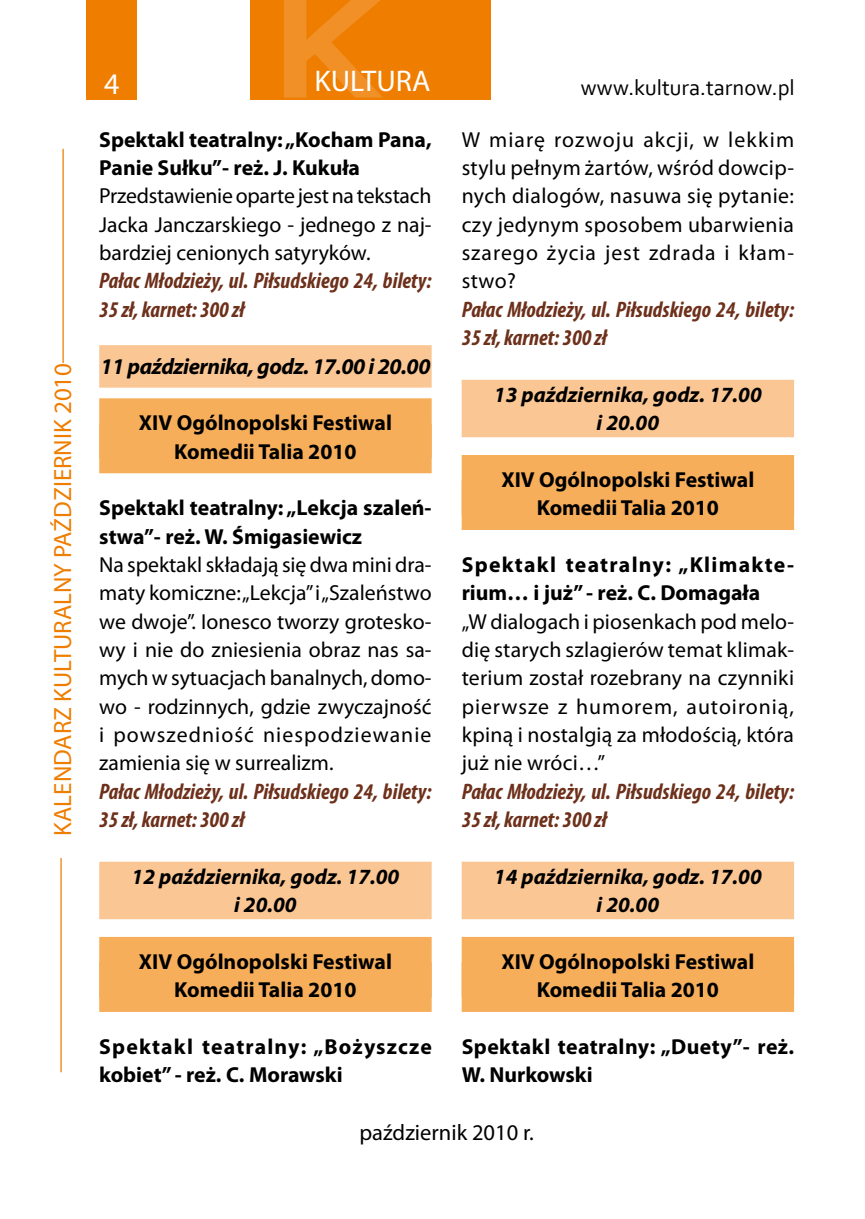
<style>
.page{position:relative;width:865px;height:1219px;background:#fff}
.page>*{position:absolute;margin:0;border:0;box-sizing:border-box;transform-origin:0 0}
.t1{font:30px "Myriad Pro";color:#fff}
.t2{font:25px "Myriad Pro";color:#ee7d00}
.t3{font:italic 700 condensed 22.5px/28.2px "Myriad Pro";color:#6d301b}
.t4{font:italic 700 22.5px "Myriad Pro";letter-spacing:-.02em;color:#000}
.t5{font:22.5px "Corbel";color:#000}
.t6{font:22.5px "Myriad Pro";color:#000}
.t7{font:21.75px/28.2px "Myriad Pro";letter-spacing:.01em;color:#000;text-align:justify}
.t8{font:700 21.75px/28.2px "Myriad Pro";color:#000;text-align:center}
.t9{font:italic 700 21.75px/28.2px "Myriad Pro";color:#000;text-align:center}
.t10{font:700 21.75px/28.2px "Myriad Pro";letter-spacing:.055em;color:#000}
.t11{font:700 21.75px/28.2px "Myriad Pro";letter-spacing:.045em;color:#000}
.t12{font:700 21.75px/28.2px "Myriad Pro";letter-spacing:.02em;color:#000}
</style>
<div class="page">
<div style="left:86px;top:0;width:51px;height:99px;background:#ee7d00"></div>
<div style="left:250px;top:0;width:241px;height:99px;background:#ee7d00"></div>
<svg style="left:281px;top:0;width:164px;height:100px"></svg>
<hr style="left:62px;top:149px;width:2px;height:214px;background:#ee7d00">
<hr style="left:60px;top:858px;width:2px;height:214px;background:#ee7d00">
<div style="left:99px;top:345px;width:332px;height:43px;background:#fac694"></div>
<div style="left:99px;top:398px;width:332px;height:75px;background:#f7ae5b"></div>
<div style="left:99px;top:862px;width:332px;height:57px;background:#fac694"></div>
<div style="left:99px;top:937px;width:332px;height:75px;background:#f7ae5b"></div>
<div style="left:461px;top:380px;width:333px;height:57px;background:#fac694"></div>
<div style="left:461px;top:455px;width:333px;height:75px;background:#f7ae5b"></div>
<div style="left:461px;top:862px;width:333px;height:57px;background:#fac694"></div>
<div style="left:461px;top:937px;width:333px;height:75px;background:#f7ae5b"></div>
<p class="t2" style="left:47px;top:836px;width:474px;rotate:-90deg">KALENDARZ KULTURALNY PAŹDZIERNIK 2010</p>
<h1 class="t1" style="left:104px;top:65px;width:17px">4</h1>
<h1 class="t1" style="left:314px;top:62px;width:118px">KULTURA</h1>
<p class="t5" style="left:581px;top:73px;width:215px">www.kultura.tarnow.pl</p>
<p class="t8" style="left:99px;top:125px;width:334px;text-align:left">Spektakl teatralny: „Kocham Pana,<br>Panie Sułku”- reż. J. Kukuła</p>
<p class="t7" style="left:99px;top:182px;width:334px">Przedstawienie oparte jest na tekstach Jacka Janczarskiego - jednego z naj&shy;bardziej cenionych satyryków.</p>
<p class="t3" style="left:99px;top:266px;width:334px">Pałac Młodzieży, ul. Piłsudskiego 24, bilety:<br>35 zł, karnet: 300 zł</p>
<p class="t4" style="left:100px;top:351px;width:331px">11 października, godz. 17.00 i 20.00</p>
<p class="t8" style="left:139px;top:408px;width:254px">XIV Ogólnopolski Festiwal<br>Komedii Talia 2010</p>
<p class="t8" style="left:99px;top:493px;width:334px;text-align:left">Spektakl teatralny: „Lekcja szaleń&shy;stwa”- reż. W. Śmigasiewicz</p>
<p class="t7" style="left:99px;top:550px;width:334px">Na spektakl składają się dwa mini dra&shy;maty komiczne: „Lekcja” i „Szaleństwo we dwoje”. Ionesco tworzy grotesko&shy;wy i nie do zniesienia obraz nas sa&shy;mych w sytuacjach banalnych, domo&shy;wo - rodzinnych, gdzie zwyczajność i powszedniość niespodziewanie zamienia się w surrealizm.</p>
<p class="t3" style="left:99px;top:777px;width:334px">Pałac Młodzieży, ul. Piłsudskiego 24, bilety:<br>35 zł, karnet: 300 zł</p>
<p class="t9" style="left:131px;top:862px;width:269px">12 października, godz. 17.00 i 20.00</p>
<p class="t8" style="left:139px;top:947px;width:254px">XIV Ogólnopolski Festiwal<br>Komedii Talia 2010</p>
<p class="t11" style="left:99px;top:1032px;width:334px">Spektakl teatralny: „Bożyszcze kobiet” - reż. C. Morawski</p>
<p class="t7" style="left:461px;top:125px;width:334px">W miarę rozwoju akcji, w lekkim stylu pełnym żartów, wśród dowcip&shy;nych dialogów, nasuwa się pytanie: czy jedynym sposobem ubarwienia szarego życia jest zdrada i kłam&shy;stwo?</p>
<p class="t3" style="left:461px;top:295px;width:334px">Pałac Młodzieży, ul. Piłsudskiego 24, bilety:<br>35 zł, karnet: 300 zł</p>
<p class="t9" style="left:494px;top:380px;width:269px">13 października, godz. 17.00 i 20.00</p>
<p class="t8" style="left:501px;top:465px;width:254px">XIV Ogólnopolski Festiwal<br>Komedii Talia 2010</p>
<p class="t10" style="left:461px;top:550px;width:334px">Spektakl teatralny: „Klimakte&shy;rium… i już” - reż. C. Domagała</p>
<p class="t7" style="left:461px;top:607px;width:334px">„W dialogach i piosenkach pod melo&shy;dię starych szlagierów temat klimak&shy;terium został rozebrany na czynniki pierwsze z humorem, autoironią, kpiną i nostalgią za młodością, która już nie wróci…”</p>
<p class="t3" style="left:461px;top:777px;width:334px">Pałac Młodzieży, ul. Piłsudskiego 24, bilety:<br>35 zł, karnet: 300 zł</p>
<p class="t9" style="left:494px;top:862px;width:269px">14 października, godz. 17.00 i 20.00</p>
<p class="t8" style="left:501px;top:947px;width:254px">XIV Ogólnopolski Festiwal<br>Komedii Talia 2010</p>
<p class="t12" style="left:461px;top:1032px;width:334px">Spektakl teatralny: „Duety”- reż.<br>W. Nurkowski</p>
<p class="t6" style="left:359px;top:1119px;width:176px">październik 2010 r.</p>
</div>
